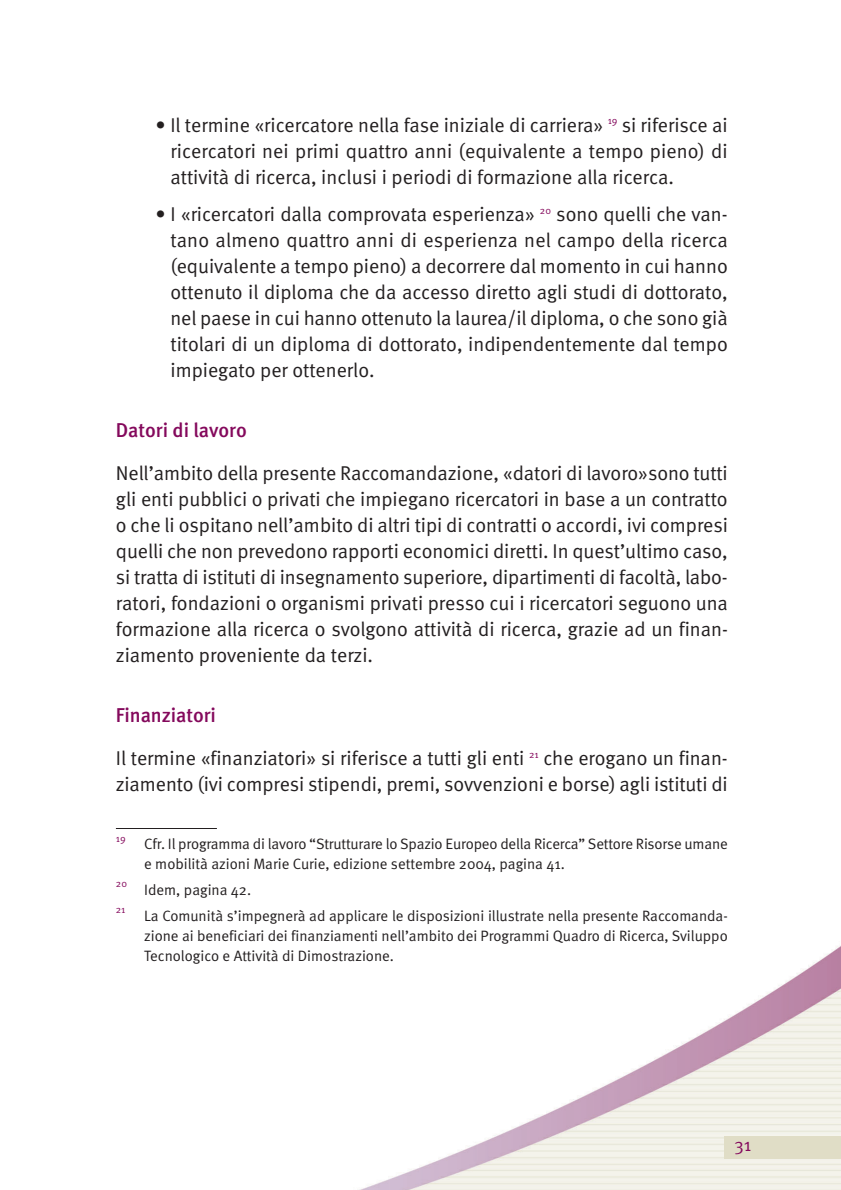
<style>
.page{position:relative;width:841px;height:1190px;background:#fff}
.page>*{position:absolute;margin:0;border:0;box-sizing:border-box;transform-origin:0 0}
.t1{font:20px/26px "Meta Normal";color:#231f20;text-align:justify}
.t2{font:500 20px "Meta";color:#84095c}
.t3{font:18px "Meta Normal";color:#84095c}
.t4{font:15px/20px "Meta Normal";letter-spacing:-.01em;color:#231f20}
.t5{font:10px "Meta Normal";color:#84095c}
</style>
<div class="page">
<svg style="left:115px;top:828px;width:725px;height:362px"></svg>
<p class="t1" style="left:170px;top:113px;width:558px;text-indent:-15px">• Il termine «ricercatore nella fase iniziale di carriera» <sup>19</sup> si riferisce ai ricercatori nei primi quattro anni (equivalente a tempo pieno) di attività di ricerca, inclusi i periodi di formazione alla ricerca.</p>
<p class="t1" style="left:170px;top:203px;width:558px;text-indent:-15px">• I «ricercatori dalla comprovata esperienza» <sup>20</sup> sono quelli che van&shy;tano almeno quattro anni di esperienza nel campo della ricerca (equivalente a tempo pieno) a decorrere dal momento in cui hanno ottenuto il diploma che da accesso diretto agli studi di dottorato, nel paese in cui hanno ottenuto la laurea/il diploma, o che sono già titolari di un diploma di dottorato, indipendentemente dal tempo impiegato per ottenerlo.</p>
<p class="t2" style="left:116px;top:422px;width:132px">Datori di lavoro</p>
<p class="t1" style="left:116px;top:462px;width:613px">Nell’ambito della presente Raccomandazione, «datori di lavoro»sono tutti gli enti pubblici o privati che impiegano ricercatori in base a un contratto o che li ospitano nell’ambito di altri tipi di contratti o accordi, ivi compresi quelli che non prevedono rapporti economici diretti. In quest’ultimo caso, si tratta di istituti di insegnamento superiore, dipartimenti di facoltà, labo&shy;ratori, fondazioni o organismi privati presso cui i ricercatori seguono una formazione alla ricerca o svolgono attività di ricerca, grazie ad un finan&shy;ziamento proveniente da terzi.</p>
<p class="t2" style="left:116px;top:707px;width:102px">Finanziatori</p>
<p class="t1" style="left:116px;top:747px;width:613px">Il termine «finanziatori» si riferisce a tutti gli enti <sup>21</sup> che erogano un finan&shy;ziamento (ivi compresi stipendi, premi, sovvenzioni e borse) agli istituti di</p>
<p class="t5" style="left:116px;top:834px;width:11px">19</p>
<p class="t4" style="left:144px;top:835px;width:584px">Cfr. Il programma di lavoro “Strutturare lo Spazio Europeo della Ricerca” Settore Risorse umane e mobilità azioni Marie Curie, edizione settembre 2004, pagina 41.</p>
<p class="t5" style="left:116px;top:880px;width:13px">20</p>
<p class="t4" style="left:144px;top:880px;width:108px">Idem, pagina 42.</p>
<p class="t5" style="left:116px;top:906px;width:11px">21</p>
<p class="t4" style="left:144px;top:906px;width:584px;text-align:justify">La Comunità s’impegnerà ad applicare le disposizioni illustrate nella presente Raccomanda&shy;zione ai beneficiari dei finanziamenti nell’ambito dei Programmi Quadro di Ricerca, Sviluppo Tecnologico e Attività di Dimostrazione.</p>
<p class="t3" style="left:734px;top:1138px;width:18px">31</p>
</div>
